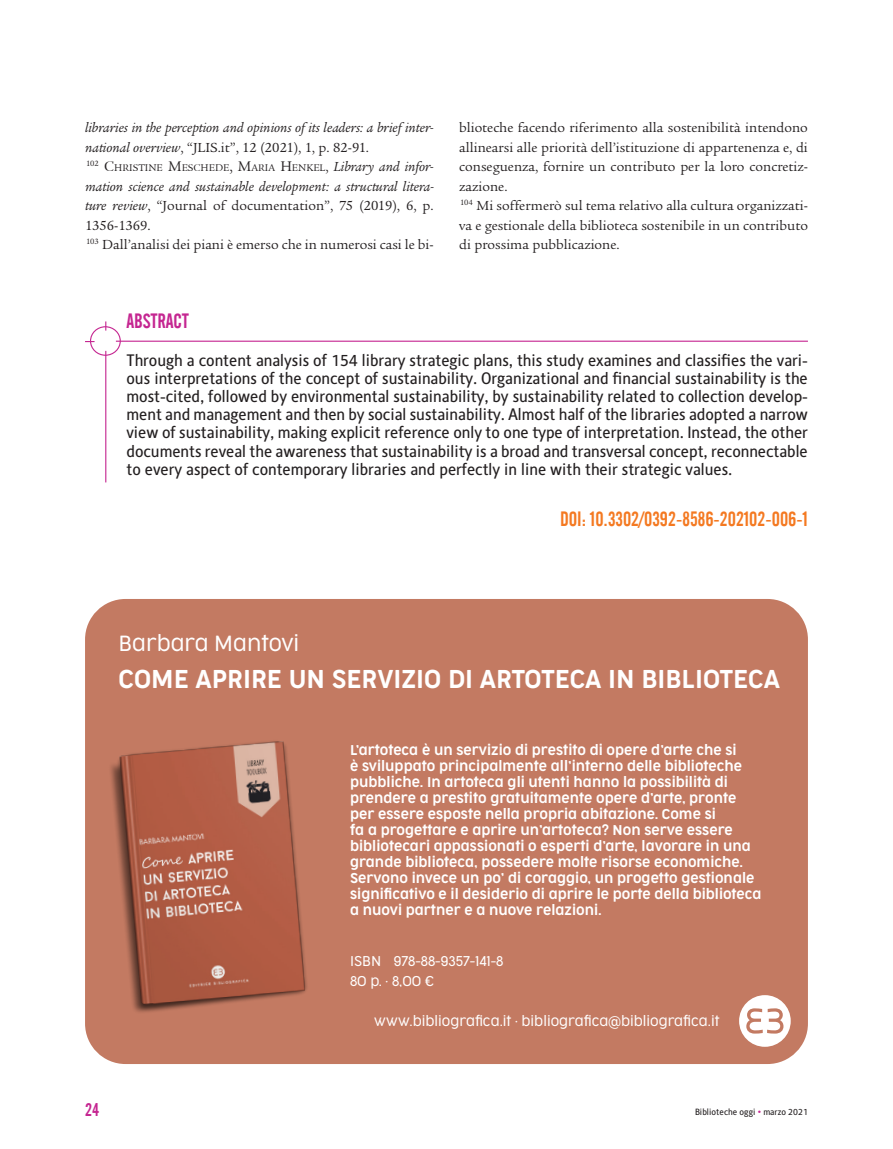
<style>
.page{position:relative;width:893px;height:1149px;background:#fff}
.page>*{position:absolute;margin:0;border:0;box-sizing:border-box;transform-origin:0 0}
.t1{font:300 24.3px "Cocogoose Narrow";color:#fff}
.t2{font:300 20.7px "Cocogoose Narrow";color:#fff}
.t3{font:20.25px "Alternate Gothic No 2 BT";color:#f47921}
.t4{font:20.25px "Alternate Gothic No 2 BT";color:#c52691}
.t5{font:18px "Alternate Gothic No 2 BT";color:#c52691}
.t6{font:16.5px/18px "Alber";letter-spacing:-.005em;color:#231f20;text-align:justify}
.t7{font:14.25px/19.5px "Legacy Ser ITC";color:#231f20}
.t8{font:italic 14.25px/19.5px "Legacy Ser ITC";color:#231f20}
.t9{font:300 13.35px/16px "Cocogoose Narrow";color:#fff}
.t10{font:300 13.35px/19.5px "Cocogoose Narrow";color:#fff}
.t11{font:10.5px "Legacy Serif SCITCTT Book";color:#231f20}
.t12{font:9px "Alber";color:#231f20}
.s1{font-style:normal}
.s2{font-size:15px}
.s3{font-family:"Legacy Ser ITC";font-size:14.25px}
.s4{font-family:"Legacy Ser ITC";font-style:italic;font-size:14.25px}
.s5{font-style:italic}
.s6{color:#c52691}
</style>
<div class="page">
<div style="left:90px;top:326px;width:31px;height:29px;border:1px solid #c52691;border-radius:50%"></div>
<hr style="left:105px;top:351px;width:1px;height:131px;background:#c52691">
<hr style="left:116px;top:340px;width:692px;height:1px;background:#c52691">
<div style="left:85px;top:598px;width:723px;height:465px;background:#c37a62;border-radius:40px"></div>
<svg style="left:739px;top:995px;width:52px;height:51px"></svg>
<img style="left:111px;top:741px;width:196px;height:271px">
<p class="t8" style="left:85px;top:118px;width:350px">libraries in the perception and opinions of its leaders: a brief inter&shy;national overview<span class="s1">, “JLIS.it”, 12 (2021), 1, p. 82-91.</span></p>
<p class="t11" style="left:86px;top:162px;width:349px"><sup>102</sup> <span class="s2">C</span>HRISTINE <span class="s2">M</span>ESCHEDE<span class="s2">, M</span>ARIA <span class="s2">H</span>ENKEL<span class="s3">,</span> <span class="s4">Library and infor-</span></p>
<p class="t7" style="left:85px;top:176px;width:350px"><span class="s5">mation science and sustainable development: a structural litera&shy;ture review</span>, “Journal of documentation”, 75 (2019), 6, p.<br>1356-1369.<br><sup>103</sup> Dall’analisi dei piani è emerso che in numerosi casi le bi-</p>
<p class="t7" style="left:459px;top:118px;width:350px">blioteche facendo riferimento alla sostenibilità intendono allinearsi alle priorità dell’istituzione di appartenenza e, di conseguenza, fornire un contributo per la loro concretiz&shy;zazione.<br><sup>104</sup> Mi soffermerò sul tema relativo alla cultura organizzati&shy;va e gestionale della biblioteca sostenibile in un contributo di prossima pubblicazione.</p>
<p class="t4" style="left:126px;top:310px;width:64px">ABSTRACT</p>
<p class="t6" style="left:126px;top:351px;width:683px">Through a content analysis of 154 library strategic plans, this study examines and classifies the vari&shy;ous interpretations of the concept of sustainability. Organizational and financial sustainability is the most-cited, followed by environmental sustainability, by sustainability related to collection develop&shy;ment and management and then by social sustainability. Almost half of the libraries adopted a narrow view of sustainability, making explicit reference only to one type of interpretation. Instead, the other documents reveal the awareness that sustainability is a broad and transversal concept, reconnectable to every aspect of contemporary libraries and perfectly in line with their strategic values.</p>
<p class="t3" style="left:560px;top:508px;width:249px">DOI: 10.3302/0392-8586-202102-006-1</p>
<p class="t2" style="left:119px;top:630px;width:182px">Barbara Mantovi</p>
<h1 class="t1" style="left:119px;top:661px;width:663px">COME APRIRE UN SERVIZIO DI ARTOTECA IN BIBLIOTECA</h1>
<p class="t9" style="left:350px;top:741px;width:413px">L’artoteca è un servizio di prestito di opere d’arte che si<br>è sviluppato principalmente all’interno delle biblioteche pubbliche. In artoteca gli utenti hanno la possibilità di prendere a prestito gratuitamente opere d’arte, pronte per essere esposte nella propria abitazione. Come si<br>fa a progettare e aprire un’artoteca? Non serve essere bibliotecari appassionati o esperti d’arte, lavorare in una grande biblioteca, possedere molte risorse economiche.<br>Servono invece un po’ di coraggio, un progetto gestionale significativo e il desiderio di aprire le porte della biblioteca a nuovi partner e a nuove relazioni.</p>
<p class="t10" style="left:350px;top:951px;width:155px">ISBN 978-88-9357-141-8<br>80 p. • 8,00 €</p>
<p class="t10" style="left:374px;top:1011px;width:347px">www.bibliografica.it • bibliografica@bibliografica.it</p>
<p class="t5" style="left:85px;top:1099px;width:16px">24</p>
<p class="t12" style="left:695px;top:1106px;width:114px">Biblioteche oggi <span class="s6">•</span> marzo 2021</p>
</div>
